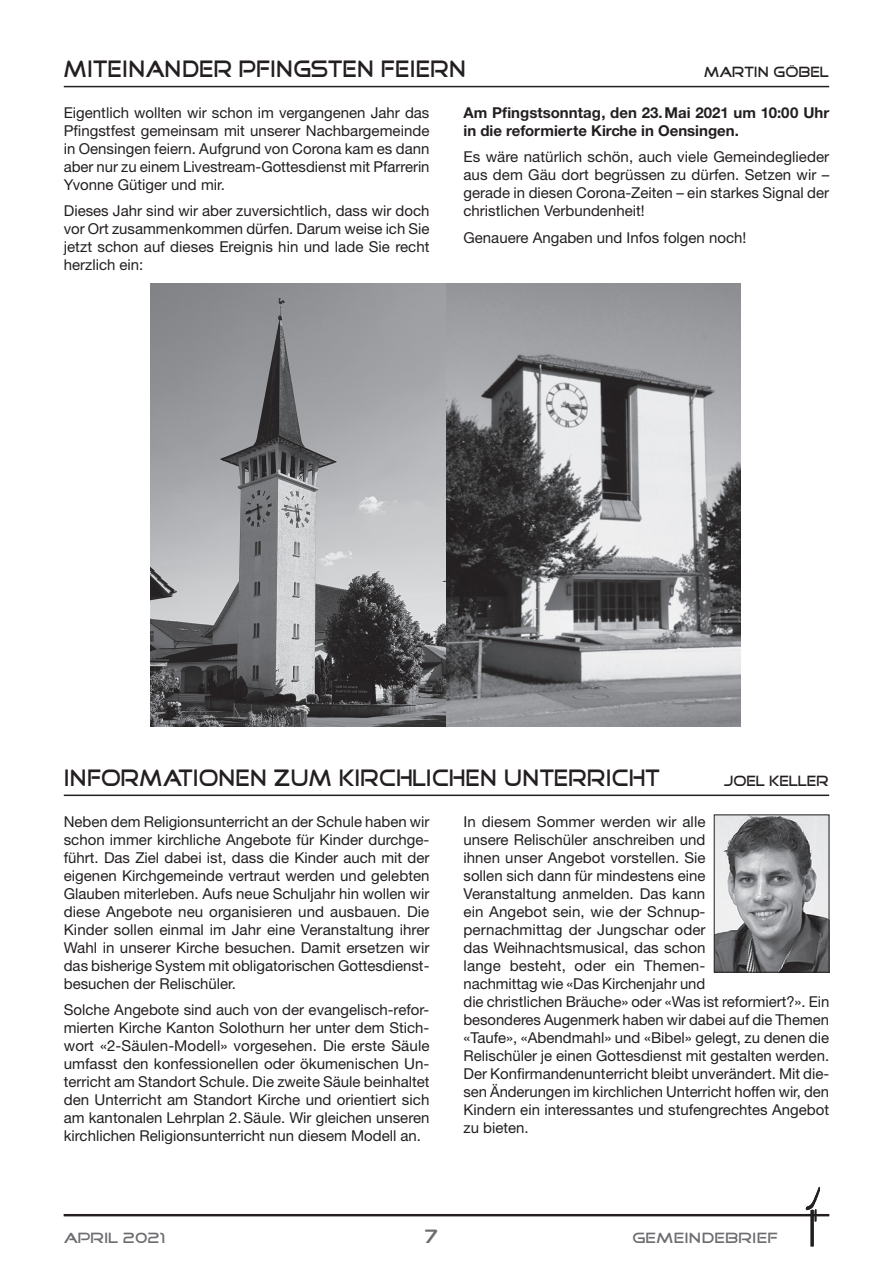
<style>
.page{position:relative;width:893px;height:1263px;background:#fff}
.page>*{position:absolute;margin:0;border:0;box-sizing:border-box;transform-origin:0 0}
.t1{font:24px "Good Times";color:#231f20;scale:.85 1}
.t2{font:19.5px "Good Times";color:#6c6d70}
.t3{font:15px/18px "Helvetica Neue";color:#231f20;text-align:justify}
.t4{font:700 15px/18px "Helvetica Neue CE";color:#231f20}
.t5{font:15px "Good Times";color:#6c6d70}
.t6{font:15px "Good Times";color:#231f20;scale:.9 1}
</style>
<div class="page">
<img style="left:802px;top:1186px;width:26px;height:60px">
<hr style="left:64px;top:86px;width:765px;height:1px;background:#231f20">
<img style="left:150px;top:283px;width:591px;height:444px">
<hr style="left:64px;top:794px;width:765px;height:2px;background:#231f20">
<img style="left:716px;top:817px;width:111px;height:153px">
<div style="left:714px;top:815px;width:115px;height:157px;border:1px solid #231f20"></div>
<hr style="left:64px;top:1214px;width:765px;height:2px;background:#231f20">
<h1 class="t1" style="left:64px;top:58px;width:475px">MITEINANDER PFINGSTEN FEIERN</h1>
<p class="t6" style="left:704px;top:65px;width:140px">MARTIN GÖBEL</p>
<p class="t3" style="left:64px;top:103px;width:367px">Eigentlich wollten wir schon im vergangenen Jahr das Pfingstfest gemeinsam mit unserer Nachbargemeinde in Oensingen feiern. Aufgrund von Corona kam es dann aber nur zu einem Livestream-Gottesdienst mit Pfarrerin Yvonne Gütiger und mir.</p>
<p class="t3" style="left:64px;top:202px;width:367px">Dieses Jahr sind wir aber zuversichtlich, dass wir doch vor Ort zusammenkommen dürfen. Darum weise ich Sie jetzt schon auf dieses Ereignis hin und lade Sie recht herzlich ein:</p>
<p class="t4" style="left:463px;top:103px;width:367px">Am Pfingstsonntag, den 23.Mai 2021 um 10:00 Uhr in die reformierte Kirche in Oensingen.</p>
<p class="t3" style="left:463px;top:148px;width:367px">Es wäre natürlich schön, auch viele Gemeindeglieder aus dem Gäu dort begrüssen zu dürfen. Setzen wir – gerade in diesen Corona-Zeiten – ein starkes Signal der christlichen Verbundenheit!</p>
<p class="t3" style="left:463px;top:228px;width:284px">Genauere Angaben und Infos folgen noch!</p>
<h1 class="t1" style="left:64px;top:766px;width:702px">INFORMATIONEN ZUM KIRCHLICHEN UNTERRICHT</h1>
<p class="t6" style="left:723px;top:774px;width:119px">JOEL KELLER</p>
<p class="t3" style="left:64px;top:812px;width:367px">Neben dem Religionsunterricht an der Schule haben wir schon immer kirchliche Angebote für Kinder durchge&shy;führt. Das Ziel dabei ist, dass die Kinder auch mit der eigenen Kirchgemeinde vertraut werden und gelebten Glauben miterleben. Aufs neue Schuljahr hin wollen wir diese Angebote neu organisieren und ausbauen. Die Kinder sollen einmal im Jahr eine Veranstaltung ihrer Wahl in unserer Kirche besuchen. Damit ersetzen wir das bisherige System mit obligatorischen Gottesdienst&shy;besuchen der Relischüler.</p>
<p class="t3" style="left:64px;top:1000px;width:367px">Solche Angebote sind auch von der evangelisch-refor&shy;mierten Kirche Kanton Solothurn her unter dem Stich&shy;wort «2-Säulen-Modell» vorgesehen. Die erste Säule umfasst den konfessionellen oder ökumenischen Un&shy;terricht am Standort Schule. Die zweite Säule beinhaltet den Unterricht am Standort Kirche und orientiert sich am kantonalen Lehrplan 2.Säule. Wir gleichen unseren kirchlichen Religionsunterricht nun diesem Modell an.</p>
<p class="t3" style="left:463px;top:812px;width:367px;text-align:left">In diesem Sommer werden wir alle<br>unsere Relischüler anschreiben und<br>ihnen unser Angebot vorstellen. Sie<br>sollen sich dann für mindestens eine<br>Veranstaltung anmelden. Das kann<br>ein Angebot sein, wie der Schnup-<br>pernachmittag der Jungschar oder<br>das Weihnachtsmusical, das schon<br>lange besteht, oder ein Themen-<br>nachmittag wie «Das Kirchenjahr und<br>die christlichen Bräuche» oder «Was ist reformiert?». Ein besonderes Augenmerk haben wir dabei auf die Themen «Taufe», «Abendmahl» und «Bibel» gelegt, zu denen die Relischüler je einen Gottesdienst mit gestalten werden.<br>Der Konfirmandenunterricht bleibt unverändert. Mit die&shy;sen Änderungen im kirchlichen Unterricht hoffen wir, den Kindern ein interessantes und stufengrechtes Angebot zu bieten.</p>
<p class="t5" style="left:64px;top:1231px;width:103px">APRIL 2021</p>
<h2 class="t2" style="left:425px;top:1227px;width:15px">7</h2>
<p class="t5" style="left:633px;top:1231px;width:147px">GEMEINDEBRIEF</p>
</div>
